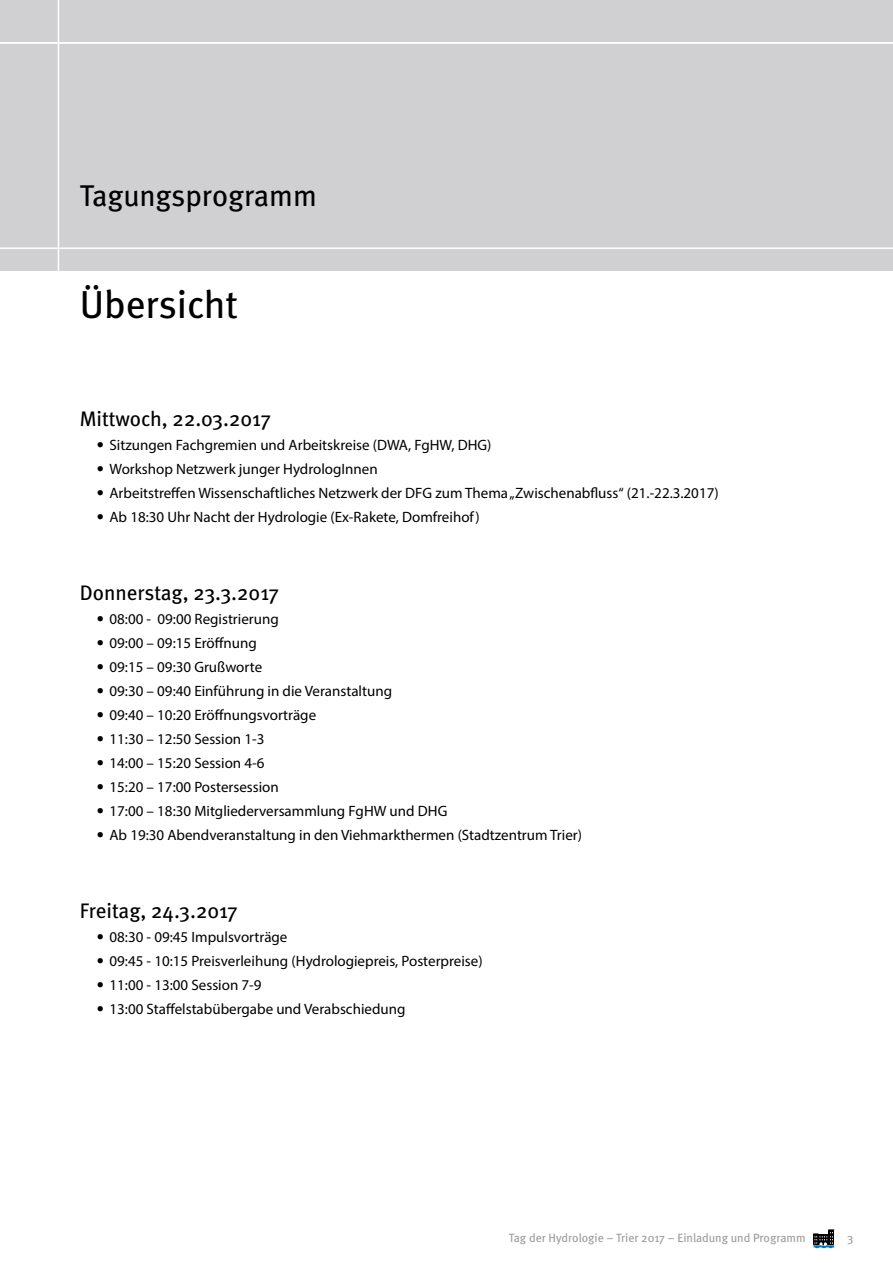
<style>
.page{position:relative;width:893px;height:1263px;background:#fff}
.page>*{position:absolute;margin:0;border:0;box-sizing:border-box;transform-origin:0 0}
.t1{font:39px "Meta";color:#000}
.t2{font:30px "Meta";letter-spacing:-.005em;color:#000}
.t3{font:21px "Meta";color:#000}
.t4{font:15px "Myriad Pro";color:#000}
.t5{font:12px "Meta";color:#9c9c9d}
.s1{font-family:"Meta";font-weight:900}
</style>
<div class="page">
<svg style="left:813px;top:1229px;width:21px;height:19px"></svg>
<div style="left:0;top:0;width:893px;height:270px;background:#d0cfd2"></div>
<hr style="left:58px;top:0;width:1px;height:347px;background:#fff">
<hr style="left:0;top:247px;width:893px;height:2px;background:#fff">
<hr style="left:0;top:42px;width:893px;height:2px;background:#fff">
<h2 class="t2" style="left:80px;top:178px;width:239px">Tagungsprogramm</h2>
<h1 class="t1" style="left:80px;top:282px;width:160px">Übersicht</h1>
<h3 class="t3" style="left:80px;top:406px;width:193px">Mittwoch, 22.03.2017</h3>
<p class="t4" style="left:97px;top:436px;width:396px"><span class="s1">•</span> Sitzungen Fachgremien und Arbeitskreise (DWA, FgHW, DHG)</p>
<p class="t4" style="left:97px;top:460px;width:282px"><span class="s1">•</span> Workshop Netzwerk junger HydrologInnen</p>
<p class="t4" style="left:97px;top:484px;width:623px"><span class="s1">•</span> Arbeitstreffen Wissenschaftliches Netzwerk der DFG zum Thema „Zwischenabfluss“ (21.-22.3.2017)</p>
<p class="t4" style="left:97px;top:508px;width:384px"><span class="s1">•</span> Ab 18:30 Uhr Nacht der Hydrologie (Ex-Rakete, Domfreihof)</p>
<h3 class="t3" style="left:80px;top:580px;width:201px">Donnerstag, 23.3.2017</h3>
<p class="t4" style="left:97px;top:610px;width:184px"><span class="s1">•</span> 08:00 - 09:00 Registrierung</p>
<p class="t4" style="left:97px;top:634px;width:161px"><span class="s1">•</span> 09:00 – 09:15 Eröffnung</p>
<p class="t4" style="left:97px;top:658px;width:167px"><span class="s1">•</span> 09:15 – 09:30 Grußworte</p>
<p class="t4" style="left:97px;top:682px;width:297px"><span class="s1">•</span> 09:30 – 09:40 Einführung in die Veranstaltung</p>
<p class="t4" style="left:97px;top:706px;width:221px"><span class="s1">•</span> 09:40 – 10:20 Eröffnungsvorträge</p>
<p class="t4" style="left:97px;top:730px;width:169px"><span class="s1">•</span> 11:30 – 12:50 Session 1-3</p>
<p class="t4" style="left:97px;top:754px;width:169px"><span class="s1">•</span> 14:00 – 15:20 Session 4-6</p>
<p class="t4" style="left:97px;top:778px;width:184px"><span class="s1">•</span> 15:20 – 17:00 Postersession</p>
<p class="t4" style="left:97px;top:802px;width:352px"><span class="s1">•</span> 17:00 – 18:30 Mitgliederversammlung FgHW und DHG</p>
<p class="t4" style="left:97px;top:826px;width:487px"><span class="s1">•</span> Ab 19:30 Abendveranstaltung in den Viehmarkthermen (Stadtzentrum Trier)</p>
<h3 class="t3" style="left:80px;top:898px;width:159px">Freitag, 24.3.2017</h3>
<p class="t4" style="left:97px;top:928px;width:192px"><span class="s1">•</span> 08:30 - 09:45 Impulsvorträge</p>
<p class="t4" style="left:97px;top:952px;width:387px"><span class="s1">•</span> 09:45 - 10:15 Preisverleihung (Hydrologiepreis, Posterpreise)</p>
<p class="t4" style="left:97px;top:976px;width:166px"><span class="s1">•</span> 11:00 - 13:00 Session 7-9</p>
<p class="t4" style="left:97px;top:1000px;width:310px"><span class="s1">•</span> 13:00 Staffelstabübergabe und Verabschiedung</p>
<p class="t5" style="left:509px;top:1231px;width:298px">Tag der Hydrologie – Trier 2017 – Einladung und Programm</p>
<p class="t5" style="left:847px;top:1231px;width:8px">3</p>
</div>
